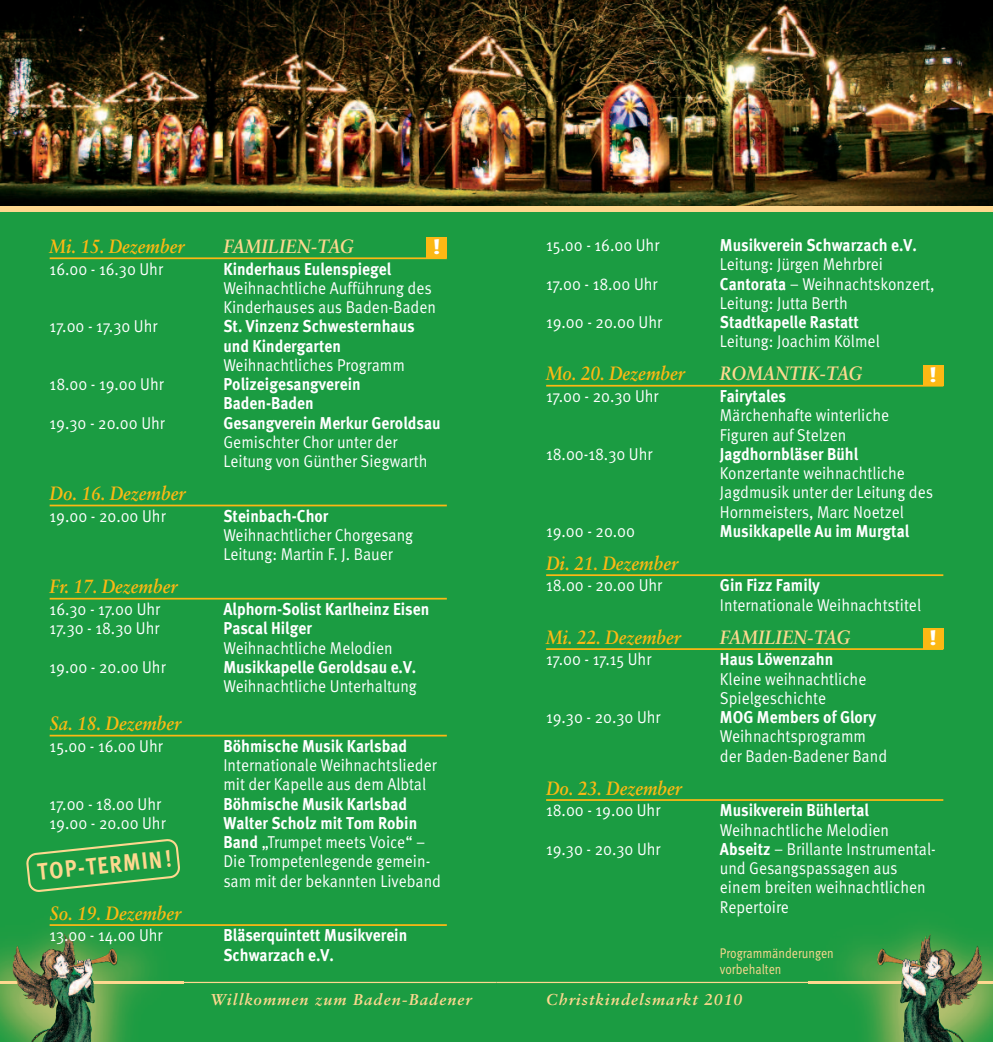
<style>
.page{position:relative;width:993px;height:1042px;background:#fff}
.page>*{position:absolute;margin:0;border:0;box-sizing:border-box;transform-origin:0 0}
.t1{font:700 23.62px "Meta OT";color:#fed88f;scale:.88 1}
.t2{font:700 21px "Meta OT";color:#fff;scale:1.35 1}
.t3{font:italic 700 19.25px "Sabon LT Std";color:#fcb814;scale:.9 1}
.t4{font:italic 700 19.25px "Sabon LT Std";letter-spacing:.015em;color:#fed88f;scale:.9 1}
.t5{font:17.15px/19.2px "Meta OT Norm";color:#fff;scale:.9 1}
.t6{font:700 17.15px/19.2px "Meta OT";color:#fff;scale:.9 1}
.t7{font:italic 700 15.75px "Sabon LT Std";letter-spacing:.065em;color:#fed88f}
.t8{font:14px/15.8px "Meta OT Norm";color:#fed88f;scale:.85 1}
.s1{font-family:"Meta OT";font-weight:700}
</style>
<div class="page">
<div style="left:0;top:0;width:496px;height:1042px;background:#1b9c42"></div>
<div style="left:496px;top:0;width:496px;height:1042px;background:#1b9c42"></div>
<img style="left:0;top:0;width:992px;height:206px">
<div style="left:496px;top:206px;width:496px;height:5px;background:#fed88f"></div>
<div style="left:0;top:206px;width:496px;height:5px;background:#fed88f"></div>
<hr style="left:0;top:982px;width:496px;height:1px;background:#fed88f">
<hr style="left:496px;top:982px;width:496px;height:1px;background:#fed88f">
<img style="left:0;top:924px;width:183px;height:118px">
<img style="left:0;top:982px;width:183px;height:1px">
<img style="left:68px;top:933px;width:50px;height:109px">
<img style="left:808px;top:928px;width:184px;height:114px">
<img style="left:808px;top:982px;width:184px;height:1px">
<img style="left:876px;top:933px;width:50px;height:109px">
<hr style="left:50px;top:257px;width:396px;height:2px;background:#fcb814">
<hr style="left:50px;top:505px;width:396px;height:1px;background:#fcb814">
<hr style="left:50px;top:598px;width:396px;height:1px;background:#fcb814">
<hr style="left:50px;top:735px;width:396px;height:1px;background:#fcb814">
<hr style="left:50px;top:924px;width:396px;height:2px;background:#fcb814">
<hr style="left:546px;top:385px;width:397px;height:2px;background:#fcb814">
<hr style="left:546px;top:574px;width:397px;height:2px;background:#fcb814">
<hr style="left:546px;top:648px;width:397px;height:2px;background:#fcb814">
<hr style="left:546px;top:799px;width:397px;height:2px;background:#fcb814">
<svg style="left:26px;top:839px;width:154px;height:53px"></svg>
<div style="left:426px;top:238px;width:20px;height:20px;background:#fcb814"></div>
<div style="left:922px;top:365px;width:21px;height:20px;background:#fcb814"></div>
<div style="left:922px;top:628px;width:21px;height:20px;background:#fcb814"></div>
<p class="t3" style="left:50px;top:238px;width:151px">Mi. 15. Dezember</p>
<p class="t4" style="left:223px;top:238px;width:147px">FAMILIEN-TAG</p>
<p class="t5" style="left:50px;top:260px;width:127px">16.00 - 16.30 Uhr</p>
<p class="t6" style="left:223px;top:260px;width:188px">Kinderhaus Eulenspiegel</p>
<p class="t5" style="left:223px;top:280px;width:238px">Weihnachtliche Aufführung des<br>Kinderhauses aus Baden-Baden</p>
<p class="t5" style="left:50px;top:318px;width:121px">17.00 - 17.30 Uhr</p>
<p class="t6" style="left:223px;top:318px;width:214px">St. Vinzenz Schwesternhaus und Kindergarten</p>
<p class="t5" style="left:223px;top:357px;width:203px">Weihnachtliches Programm</p>
<p class="t5" style="left:50px;top:376px;width:128px">18.00 - 19.00 Uhr</p>
<p class="t6" style="left:223px;top:376px;width:154px">Polizeigesangverein<br>Baden-Baden</p>
<p class="t5" style="left:50px;top:414px;width:129px">19.30 - 20.00 Uhr</p>
<p class="t6" style="left:223px;top:414px;width:243px">Gesangverein Merkur Geroldsau</p>
<p class="t5" style="left:223px;top:434px;width:228px">Gemischter Chor unter der<br>Leitung von Günther Siegwarth</p>
<p class="t3" style="left:50px;top:485px;width:152px">Do. 16. Dezember</p>
<p class="t5" style="left:50px;top:507px;width:130px">19.00 - 20.00 Uhr</p>
<p class="t6" style="left:223px;top:507px;width:118px">Steinbach-Chor</p>
<p class="t5" style="left:223px;top:527px;width:212px">Weihnachtlicher Chorgesang<br>Leitung: Martin F. J. Bauer</p>
<p class="t3" style="left:50px;top:578px;width:143px">Fr. 17. Dezember</p>
<p class="t5" style="left:50px;top:601px;width:124px">16.30 - 17.00 Uhr</p>
<p class="t6" style="left:223px;top:601px;width:230px">Alphorn-Solist Karlheinz Eisen</p>
<p class="t5" style="left:50px;top:620px;width:123px">17.30 - 18.30 Uhr</p>
<p class="t6" style="left:223px;top:620px;width:100px">Pascal Hilger</p>
<p class="t5" style="left:223px;top:639px;width:189px">Weihnachtliche Melodien</p>
<p class="t5" style="left:50px;top:658px;width:130px">19.00 - 20.00 Uhr</p>
<p class="t6" style="left:223px;top:658px;width:216px">Musikkapelle Geroldsau e.V.</p>
<p class="t5" style="left:223px;top:678px;width:216px">Weihnachtliche Unterhaltung</p>
<p class="t3" style="left:50px;top:715px;width:147px">Sa. 18. Dezember</p>
<p class="t5" style="left:50px;top:737px;width:127px">15.00 - 16.00 Uhr</p>
<p class="t6" style="left:223px;top:738px;width:205px">Böhmische Musik Karlsbad</p>
<p class="t5" style="left:223px;top:757px;width:238px">Internationale Weihnachtslieder mit der Kapelle aus dem Albtal</p>
<p class="t5" style="left:50px;top:795px;width:125px">17.00 - 18.00 Uhr</p>
<p class="t6" style="left:223px;top:795px;width:205px">Böhmische Musik Karlsbad</p>
<p class="t5" style="left:50px;top:814px;width:130px">19.00 - 20.00 Uhr</p>
<p class="t6" style="left:223px;top:815px;width:217px">Walter Scholz mit Tom Robin</p>
<p class="t5" style="left:223px;top:834px;width:243px"><span class="s1">Band</span> „Trumpet meets Voice“ –<br>Die Trompetenlegende gemein&shy;sam mit der bekannten Liveband</p>
<p class="t3" style="left:50px;top:905px;width:147px">So. 19. Dezember</p>
<p class="t5" style="left:50px;top:927px;width:127px">13.00 - 14.00 Uhr</p>
<p class="t6" style="left:223px;top:927px;width:206px">Bläserquintett Musikverein<br>Schwarzach e.V.</p>
<p class="t2" style="left:432px;top:239px;width:8px">!</p>
<h1 class="t1" style="left:37px;top:863px;width:154px;rotate:-6deg">TOP-TERMIN!</h1>
<p class="t5" style="left:546px;top:237px;width:127px">15.00 - 16.00 Uhr</p>
<p class="t6" style="left:719px;top:237px;width:220px">Musikverein Schwarzach e.V.</p>
<p class="t5" style="left:719px;top:256px;width:183px">Leitung: Jürgen Mehrbrei</p>
<p class="t5" style="left:546px;top:275px;width:125px">17.00 - 18.00 Uhr</p>
<p class="t5" style="left:719px;top:275px;width:240px"><span class="s1">Cantorata</span> – Weihnachtskonzert,<br>Leitung: Jutta Berth</p>
<p class="t5" style="left:546px;top:314px;width:130px">19.00 - 20.00 Uhr</p>
<p class="t6" style="left:719px;top:314px;width:156px">Stadtkapelle Rastatt</p>
<p class="t5" style="left:719px;top:333px;width:179px">Leitung: Joachim Kölmel</p>
<p class="t3" style="left:546px;top:366px;width:155px">Mo. 20. Dezember</p>
<p class="t4" style="left:719px;top:366px;width:160px">ROMANTIK-TAG</p>
<p class="t5" style="left:546px;top:388px;width:126px">17.00 - 20.30 Uhr</p>
<p class="t6" style="left:719px;top:388px;width:75px">Fairytales</p>
<p class="t5" style="left:719px;top:407px;width:190px">Märchenhafte winterliche<br>Figuren auf Stelzen</p>
<p class="t5" style="left:546px;top:445px;width:120px">18.00-18.30 Uhr</p>
<p class="t6" style="left:719px;top:445px;width:155px">Jagdhornbläser Bühl</p>
<p class="t5" style="left:719px;top:465px;width:238px">Konzertante weihnachtliche<br>Jagdmusik unter der Leitung des<br>Hornmeisters, Marc Noetzel</p>
<p class="t5" style="left:546px;top:522px;width:100px">19.00 - 20.00</p>
<p class="t6" style="left:719px;top:522px;width:212px">Musikkapelle Au im Murgtal</p>
<p class="t3" style="left:546px;top:555px;width:148px">Di. 21. Dezember</p>
<p class="t5" style="left:546px;top:577px;width:130px">18.00 - 20.00 Uhr</p>
<p class="t6" style="left:719px;top:577px;width:113px">Gin Fizz Family</p>
<p class="t5" style="left:719px;top:596px;width:225px">Internationale Weihnachtstitel</p>
<p class="t3" style="left:546px;top:629px;width:151px">Mi. 22. Dezember</p>
<p class="t4" style="left:719px;top:629px;width:147px">FAMILIEN-TAG</p>
<p class="t5" style="left:546px;top:651px;width:118px">17.00 - 17.15 Uhr</p>
<p class="t6" style="left:719px;top:651px;width:127px">Haus Löwenzahn</p>
<p class="t5" style="left:719px;top:670px;width:164px">Kleine weihnachtliche<br>Spielgeschichte</p>
<p class="t5" style="left:546px;top:709px;width:129px">19.30 - 20.30 Uhr</p>
<p class="t6" style="left:719px;top:709px;width:175px">MOG Members of Glory</p>
<p class="t5" style="left:719px;top:728px;width:187px">Weihnachtsprogramm der Baden-Badener Band</p>
<p class="t3" style="left:546px;top:780px;width:152px">Do. 23. Dezember</p>
<p class="t5" style="left:546px;top:802px;width:128px">18.00 - 19.00 Uhr</p>
<p class="t6" style="left:719px;top:802px;width:167px">Musikverein Bühlertal</p>
<p class="t5" style="left:719px;top:821px;width:189px">Weihnachtliche Melodien</p>
<p class="t5" style="left:546px;top:840px;width:129px">19.30 - 20.30 Uhr</p>
<p class="t5" style="left:719px;top:840px;width:241px"><span class="s1">Abseitz</span> – Brillante Instrumental&shy;und Gesangspassagen aus einem breiten weihnachtlichen<br>Repertoire</p>
<p class="t2" style="left:928px;top:366px;width:8px">!</p>
<p class="t2" style="left:928px;top:629px;width:8px">!</p>
<p class="t8" style="left:719px;top:946px;width:135px">Programmänderungen vorbehalten</p>
<p class="t7" style="left:211px;top:993px;width:262px">Willkommen zum Baden-Badener</p>
<p class="t7" style="left:546px;top:993px;width:198px">Christkindelsmarkt 2010</p>
</div>
